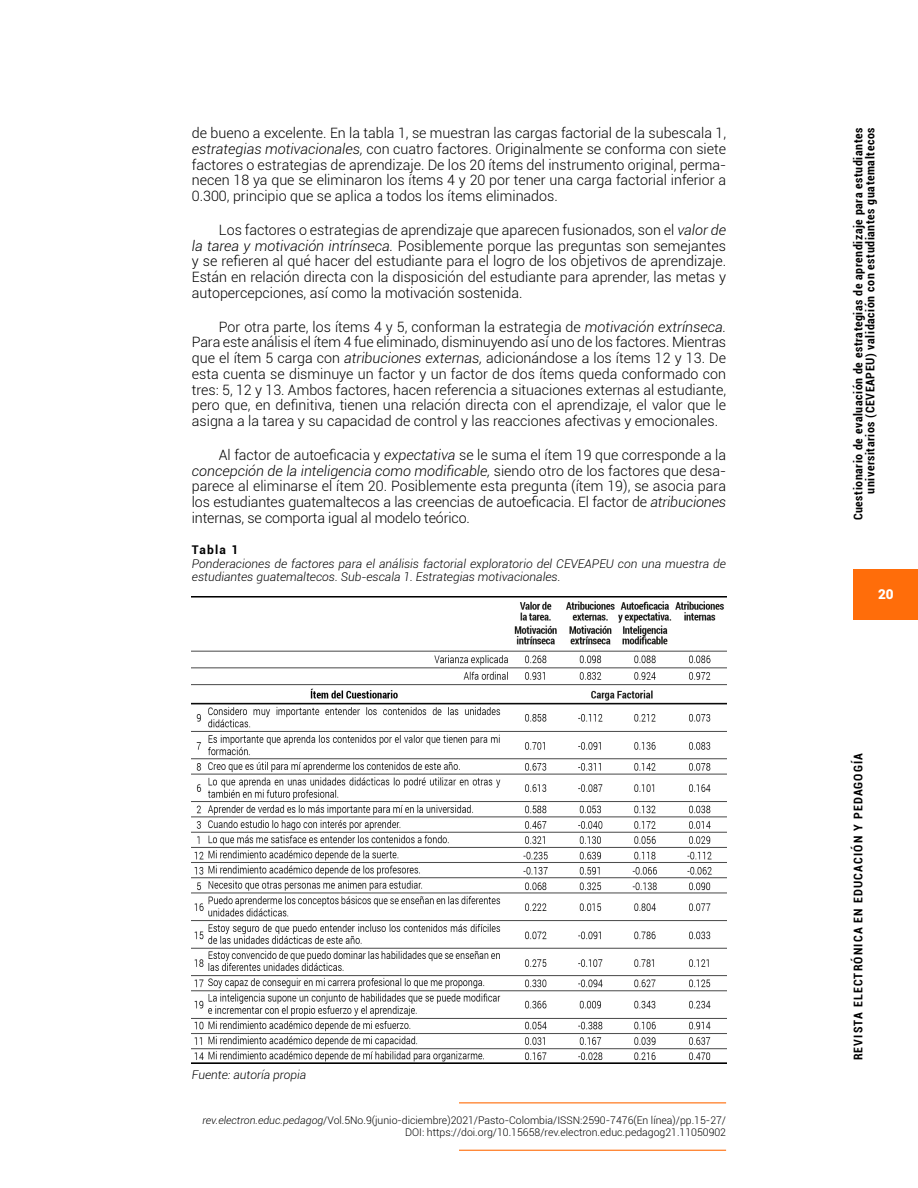
<style>
.page{position:relative;width:918px;height:1188px;background:#fff}
.page>*{position:absolute;margin:0;border:0;box-sizing:border-box;transform-origin:0 0}
.Texto_Base_Contenido{font:300 14.25px/15.8px "Roboto";color:#000;text-align:justify}
.t1{font:900 13.5px "Roboto";color:#fff}
.Tabla_Descripción{font:italic 300 12px/13.5px "Roboto";color:#000}
.t2{font:700 condensed 12px/12px "Roboto";letter-spacing:.05em;color:#000;text-align:right}
.t3{font:700 condensed 12px "Roboto";letter-spacing:.1em;color:#000}
.Nota_Tabla{font:italic 300 12px "Roboto";color:#000}
.Tabla_Título{font:700 12px "Roboto";letter-spacing:.1em;color:#000}
.t4{font:300 10.5px/12px "Roboto";color:#000;text-align:right}
.s1{font-style:italic}
</style>
<div class="page">
<div style="left:854px;top:569px;width:64px;height:50px;background:#ff6d0a"></div>
<hr style="left:459px;top:1102px;width:267px;height:1px;background:#ff6d0a">
<hr style="left:459px;top:1150px;width:267px;height:1px;background:#ff6d0a">
<img style="left:192px;top:596px;width:534px;height:467px">
<p class="Texto_Base_Contenido" style="left:192px;top:125px;width:536px">de bueno a excelente. En la tabla 1, se muestran las cargas factorial de la subescala 1, <span class="s1">estrategias motivacionales,</span> con cuatro factores. Originalmente se conforma con siete factores o estrategias de aprendizaje. De los 20 ítems del instrumento original, perma&shy;necen 18 ya que se eliminaron los ítems 4 y 20 por tener una carga factorial inferior a 0.300, principio que se aplica a todos los ítems eliminados.</p>
<p class="Texto_Base_Contenido" style="left:192px;top:222px;width:536px;text-indent:27px">Los factores o estrategias de aprendizaje que aparecen fusionados, son el <span class="s1">valor de la tarea y motivación intrínseca.</span> Posiblemente porque las preguntas son semejantes y se refieren al qué hacer del estudiante para el logro de los objetivos de aprendizaje.<br>Están en relación directa con la disposición del estudiante para aprender, las metas y autopercepciones, así como la motivación sostenida.</p>
<p class="Texto_Base_Contenido" style="left:192px;top:318px;width:536px;text-indent:27px">Por otra parte, los ítems 4 y 5, conforman la estrategia de <span class="s1">motivación extrínseca.<br></span>Para este análisis el ítem 4 fue eliminado, disminuyendo así uno de los factores. Mientras que el ítem 5 carga con <span class="s1">atribuciones externas,</span> adicionándose a los ítems 12 y 13. De esta cuenta se disminuye un factor y un factor de dos ítems queda conformado con tres: 5, 12 y 13. Ambos factores, hacen referencia a situaciones externas al estudiante, pero que, en definitiva, tienen una relación directa con el aprendizaje, el valor que le asigna a la tarea y su capacidad de control y las reacciones afectivas y emocionales.</p>
<p class="Texto_Base_Contenido" style="left:192px;top:447px;width:536px;text-indent:27px">Al factor de autoeficacia y <span class="s1">expectativa</span> se le suma el ítem 19 que corresponde a la <span class="s1">concepción de la inteligencia como modificable,</span> siendo otro de los factores que desa&shy;parece al eliminarse el ítem 20. Posiblemente esta pregunta (ítem 19), se asocia para los estudiantes guatemaltecos a las creencias de autoeficacia. El factor de <span class="s1">atribuciones </span>internas, se comporta igual al modelo teórico.</p>
<p class="Tabla_Título" style="left:192px;top:542px;width:48px">Tabla 1</p>
<p class="Tabla_Descripción" style="left:192px;top:557px;width:536px">Ponderaciones de factores para el análisis factorial exploratorio del CEVEAPEU con una muestra de estudiantes guatemaltecos. Sub-escala 1. Estrategias motivacionales.</p>
<p class="Nota_Tabla" style="left:192px;top:1067px;width:116px">Fuente: autoría propia</p>
<p class="t4" style="left:202px;top:1114px;width:525px"><span class="s1">rev.electron.educ.pedagog</span>/Vol.5No.9(junio-diciembre)2021/Pasto-Colombia/ISSN:2590-7476(En línea)/pp.15-27/<br>DOI: https://doi.org/10.15658/rev.electron.educ.pedagog21.11050902</p>
<p class="t2" style="left:852px;top:520px;width:394px;rotate:-90deg">Cuestionario de evaluación de estrategias de aprendizaje para estudiantes universitarios (CEVEAPEU) validación con estudiantes guatemaltecos</p>
<p class="t1" style="left:878px;top:585px;width:17px">20</p>
<p class="t3" style="left:850px;top:1060px;width:309px;rotate:-90deg">REVISTA ELECTRÓNICA EN EDUCACIÓN Y PEDAGOGÍA</p>
</div>
